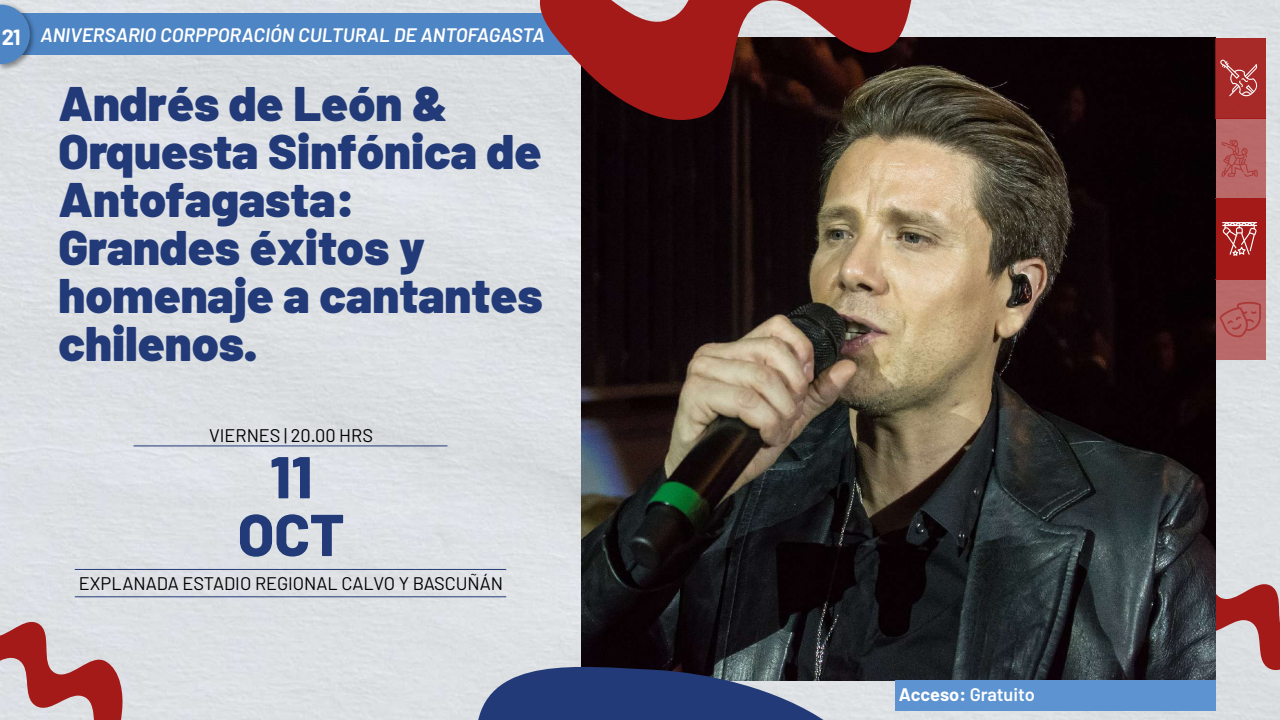
<style>
.page{position:relative;width:1280px;height:720px;background:#dce0e4}
.page>*{position:absolute;margin:0;border:0;box-sizing:border-box;transform-origin:0 0}
.t1{font:800 58.9px/57.7px "Barlow";color:#223a78;text-align:center}
.t2{font:900 48.7px/47.9px "Barlow";color:#223a78}
.t3{font:700 22px "Barlow";color:#fff}
.t4{font:italic 600 19.6px "Barlow";color:#fff}
.t5{font:18.2px "Barlow";color:#000}
.t6{font:600 18.2px "Barlow";color:#fff}
.s1{font-weight:700}
</style>
<div class="page">
<div style="left:1215px;top:38px;width:50px;height:322px;background:#b96969"></div>
<div style="left:1215px;top:199px;width:50px;height:81px;background:#a31a18"></div>
<svg style="left:1155px;top:540px;width:125px;height:180px;background:#cbadaf"></svg>
<img style="left:582px;top:38px;width:633px;height:642px">
<svg style="left:0;top:540px;width:124px;height:180px;background:#ceafb2"></svg>
<div style="left:0;top:14px;width:577px;height:41px;background:#4e85c4"></div>
<img style="left:0;top:0;width:38px;height:73px">
<svg style="left:0;top:5px;width:30px;height:59px"></svg>
<svg style="left:478px;top:656px;width:350px;height:64px;background:#45557c"></svg>
<svg style="left:528px;top:0;width:386px;height:131px;background:#753838"></svg>
<div style="left:1215px;top:38px;width:50px;height:80px;background:#a72928"></div>
<svg style="left:1221px;top:140px;width:37px;height:37px"></svg>
<svg style="left:1219px;top:302px;width:42px;height:35px"></svg>
<svg style="left:1220px;top:59px;width:38px;height:37px"></svg>
<svg style="left:1222px;top:222px;width:35px;height:34px"></svg>
<hr style="left:1215px;top:198px;width:50px;height:1px;background:#a31a18">
<hr style="left:1215px;top:118px;width:50px;height:1px;background:#a31a18">
<hr style="left:134px;top:445px;width:313px;height:1px;background:#223a78">
<hr style="left:75px;top:569px;width:431px;height:1px;background:#223a78">
<hr style="left:75px;top:596px;width:431px;height:1px;background:#223a78">
<div style="left:895px;top:680px;width:320px;height:31px;background:#5c93d0"></div>
<p class="t3" style="left:2px;top:23px;width:20px">21</p>
<p class="t4" style="left:40px;top:23px;width:506px">ANIVERSARIO CORPPORACIÓN CULTURAL DE ANTOFAGASTA</p>
<p class="t2" style="left:59px;top:80px;width:486px">Andrés de León &amp;<br>Orquesta Sinfónica de<br>Antofagasta:<br>Grandes éxitos y homenaje a cantantes chilenos.</p>
<p class="t5" style="left:209px;top:424px;width:165px">VIERNES | 20.00 HRS</p>
<p class="t1" style="left:238px;top:444px;width:108px">11<br>OCT</p>
<p class="t5" style="left:79px;top:573px;width:426px">EXPLANADA ESTADIO REGIONAL CALVO Y BASCUÑÁN</p>
<p class="t6" style="left:899px;top:683px;width:138px"><span class="s1">Acceso:</span> Gratuito</p>
</div>
